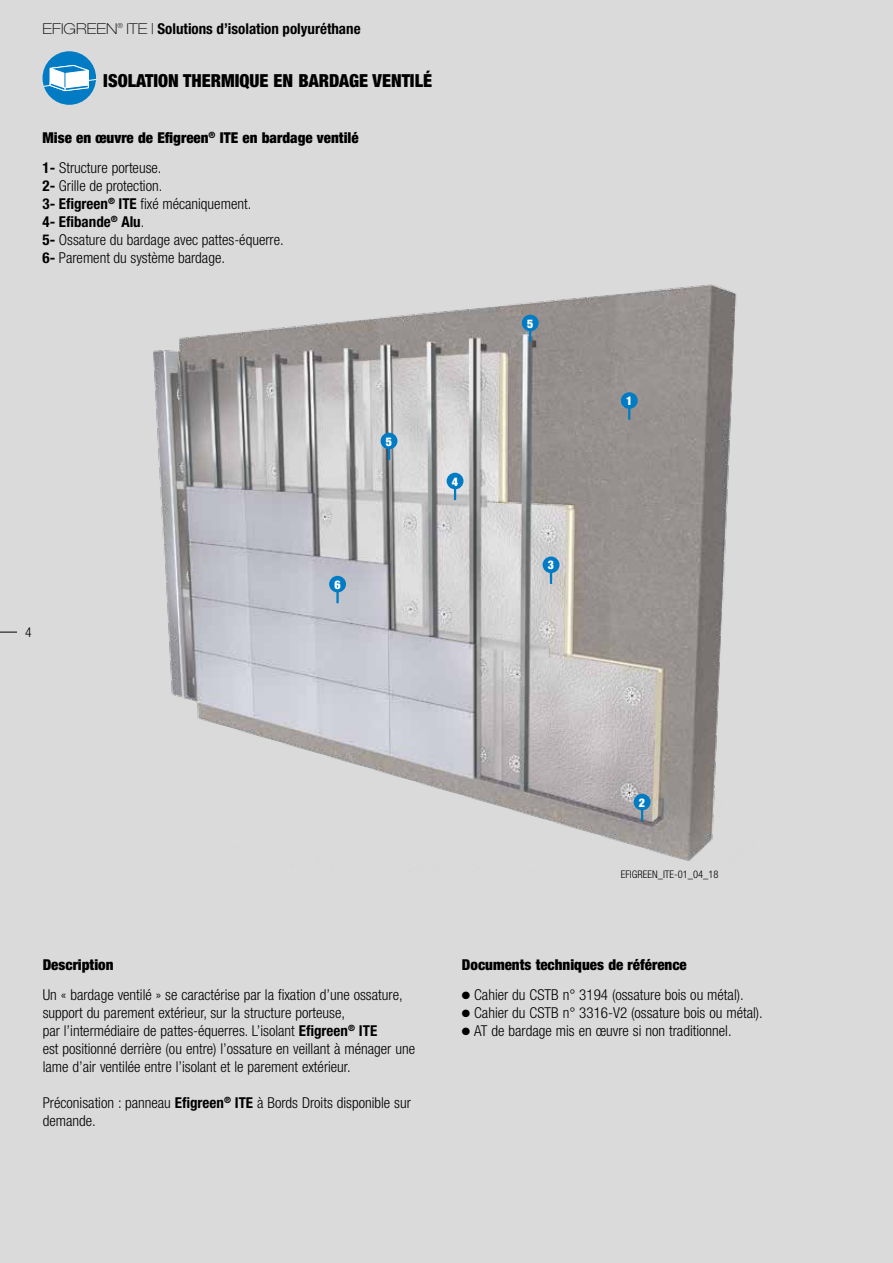
<style>
.page{position:relative;width:893px;height:1263px;background:#dadada}
.page>*{position:absolute;margin:0;border:0;box-sizing:border-box;transform-origin:0 0}
.t1{font:900 condensed 18px "Helvetica Neue";color:#000}
.t2{font:300 condensed 15px/18px "Helvetica Neue";color:#000}
.t3{font:900 condensed 15px/30.8px "Helvetica Neue";color:#000}
.t4{font:700 condensed 15px "Helvetica Neue";color:#000}
.t5{font:300 condensed 13.5px "Helvetica Neue";color:#000}
.t6{font:900 condensed 12px "Helvetica Neue";color:#fff}
.t7{font:300 condensed 10.5px "Helvetica Neue";color:#000}
.s1{font-weight:100;font-stretch:expanded}
.s2{font-weight:700}
.s3{font-weight:300}
</style>
<div class="page">
<svg style="left:0;top:632px;width:17px;height:1px"></svg>
<div style="left:43px;top:51px;width:53px;height:54px;background:#007bc4;border-radius:50%"></div>
<svg style="left:43px;top:65px;width:54px;height:27px"></svg>
<img style="left:153px;top:284px;width:584px;height:577px">
<svg style="left:628px;top:409px;width:2px;height:11px"></svg>
<div style="left:621px;top:392px;width:17px;height:17px;background:#007bc4;border-radius:50%"></div>
<svg style="left:641px;top:810px;width:2px;height:11px"></svg>
<div style="left:634px;top:794px;width:16px;height:16px;background:#007bc4;border-radius:50%"></div>
<svg style="left:550px;top:573px;width:2px;height:11px"></svg>
<div style="left:543px;top:556px;width:16px;height:17px;background:#007bc4;border-radius:50%"></div>
<svg style="left:454px;top:489px;width:2px;height:11px"></svg>
<div style="left:447px;top:473px;width:16px;height:16px;background:#007bc4;border-radius:50%"></div>
<svg style="left:388px;top:449px;width:2px;height:11px"></svg>
<div style="left:381px;top:433px;width:16px;height:16px;background:#007bc4;border-radius:50%"></div>
<svg style="left:529px;top:331px;width:2px;height:11px"></svg>
<div style="left:522px;top:315px;width:17px;height:16px;background:#007bc4;border-radius:50%"></div>
<hr style="left:336px;top:584px;width:3px;height:19px;background:#007bc4">
<div style="left:329px;top:576px;width:17px;height:16px;background:#007bc4;border-radius:50%"></div>
<p class="t4" style="left:43px;top:19px;width:320px"><span class="s1">EFIGREEN</span><sup>®</sup> <span class="s1">ITE |</span> Solutions d’isolation polyuréthane</p>
<p class="t1" style="left:103px;top:69px;width:330px">ISOLATION THERMIQUE EN BARDAGE VENTILÉ</p>
<p class="t3" style="left:43px;top:122px;width:318px">Mise en œuvre de Efigreen<sup>®</sup> ITE en bardage ventilé<br><span class="s2">1-</span> <span class="s3">Structure porteuse.</span></p>
<p class="t2" style="left:43px;top:177px;width:243px"><span class="s2">2-</span> Grille de protection.<br><span class="s2">3- Efigreen</span><sup>®</sup> <span class="s2">ITE</span> fixé mécaniquement.<br><span class="s2">4- Efibande</span><sup>®</sup> <span class="s2">Alu</span>.<br><span class="s2">5-</span> Ossature du bardage avec pattes-équerre.<br><span class="s2">6-</span> Parement du système bardage.</p>
<p class="t5" style="left:25px;top:624px;width:8px">4</p>
<p class="t6" style="left:386px;top:434px;width:8px">5</p>
<p class="t6" style="left:334px;top:577px;width:8px">6</p>
<p class="t6" style="left:452px;top:474px;width:8px">4</p>
<p class="t6" style="left:527px;top:316px;width:8px">5</p>
<p class="t6" style="left:548px;top:558px;width:8px">3</p>
<p class="t6" style="left:626px;top:394px;width:8px">1</p>
<p class="t3" style="left:43px;top:948px;width:72px">Description</p>
<p class="t2" style="left:43px;top:986px;width:374px">Un « bardage ventilé » se caractérise par la fixation d’une ossature, support du parement extérieur, sur la structure porteuse,<br>par l’intermédiaire de pattes-équerres. L’isolant <span class="s2">Efigreen</span><sup>®</sup> <span class="s2">ITE<br></span>est positionné derrière (ou entre) l’ossature en veillant à ménager une lame d’air ventilée entre l’isolant et le parement extérieur.</p>
<p class="t2" style="left:43px;top:1094px;width:370px">Préconisation : panneau <span class="s2">Efigreen</span><sup>®</sup> <span class="s2">ITE</span> à Bords Droits disponible sur demande.</p>
<p class="t6" style="left:639px;top:795px;width:8px">2</p>
<p class="t7" style="left:621px;top:869px;width:99px">EFIGREEN_ITE-01_04_18</p>
<p class="t3" style="left:462px;top:948px;width:226px">Documents techniques de référence</p>
<p class="t2" style="left:462px;top:986px;width:283px">● Cahier du CSTB n° 3194 (ossature bois ou métal).</p>
<p class="t2" style="left:462px;top:1004px;width:302px">● Cahier du CSTB n° 3316-V2 (ossature bois ou métal).</p>
<p class="t2" style="left:462px;top:1022px;width:271px">● AT de bardage mis en œuvre si non traditionnel.</p>
</div>
